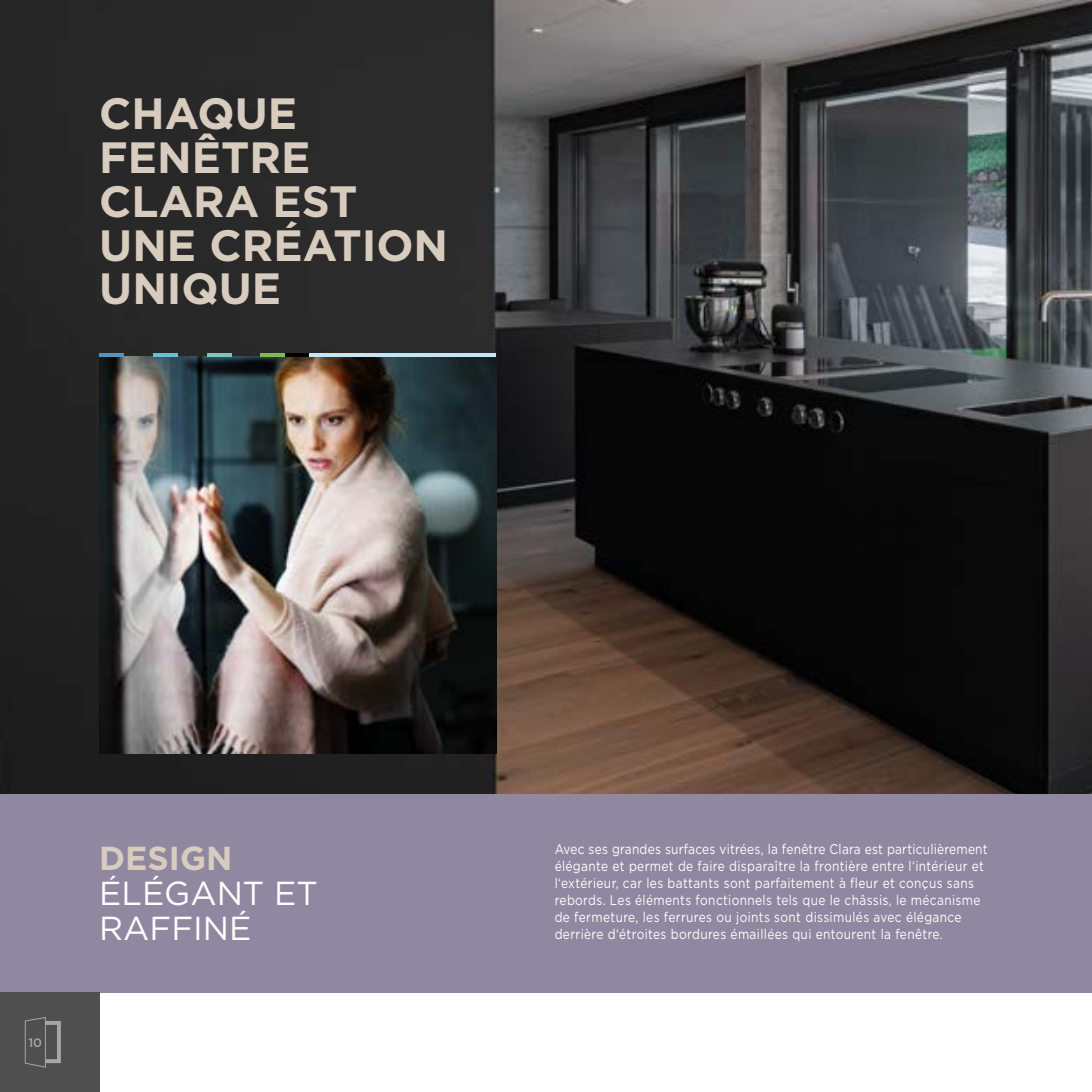
<style>
.page{position:relative;width:1092px;height:1092px;background:#fff}
.page>*{position:absolute;margin:0;border:0;box-sizing:border-box;transform-origin:0 0}
.t1{font:700 43.75px/43.8px "Gotham";color:#d8ccbe}
.t2{font:33.25px/35px "Gotham";color:#fff}
.t3{font:700 33.25px "Gotham";color:#d8ccbe}
.t4{font:14px/16.8px "Gotham";letter-spacing:.03em;color:#fff;scale:.85 1}
.t5{font:500 12.25px "Gotham";color:#fff}
</style>
<div class="page">
<img style="left:0;top:0;width:1091px;height:794px">
<div style="left:0;top:794px;width:1091px;height:198px;background:#9088a0"></div>
<div style="left:0;top:992px;width:99px;height:99px;background:#4f4f4f"></div>
<svg style="left:24px;top:1017px;width:37px;height:51px"></svg>
<img style="left:99px;top:356px;width:397px;height:397px">
<hr style="left:285px;top:353px;width:24px;height:3px;background:#000">
<hr style="left:99px;top:353px;width:25px;height:3px;background:#5195c5">
<hr style="left:153px;top:353px;width:25px;height:3px;background:#62c3d4">
<hr style="left:207px;top:353px;width:24px;height:3px;background:#7ac6ba">
<hr style="left:260px;top:353px;width:25px;height:3px;background:#7fbc4a">
<hr style="left:309px;top:353px;width:187px;height:3px;background:#c5e6f4">
<h1 class="t1" style="left:99px;top:92px;width:350px">CHAQUE<br>FENÊTRE<br>CLARA EST<br>UNE CRÉATION<br>UNIQUE</h1>
<p class="t5" style="left:28px;top:1034px;width:15px">10</p>
<h2 class="t3" style="left:99px;top:836px;width:135px">DESIGN</h2>
<h2 class="t2" style="left:99px;top:874px;width:220px">ÉLÉGANT ET<br>RAFFINÉ</h2>
<p class="t4" style="left:554px;top:840px;width:511px">Avec ses grandes surfaces vitrées, la fenêtre Clara est particulièrement élégante et permet de faire disparaître la frontière entre l‘intérieur et l‘extérieur, car les battants sont parfaitement à fleur et conçus sans rebords. Les éléments fonctionnels tels que le châssis, le mécanisme de fermeture, les ferrures ou joints sont dissimulés avec élégance derrière d‘étroites bordures émaillées qui entourent la fenêtre.</p>
</div>
